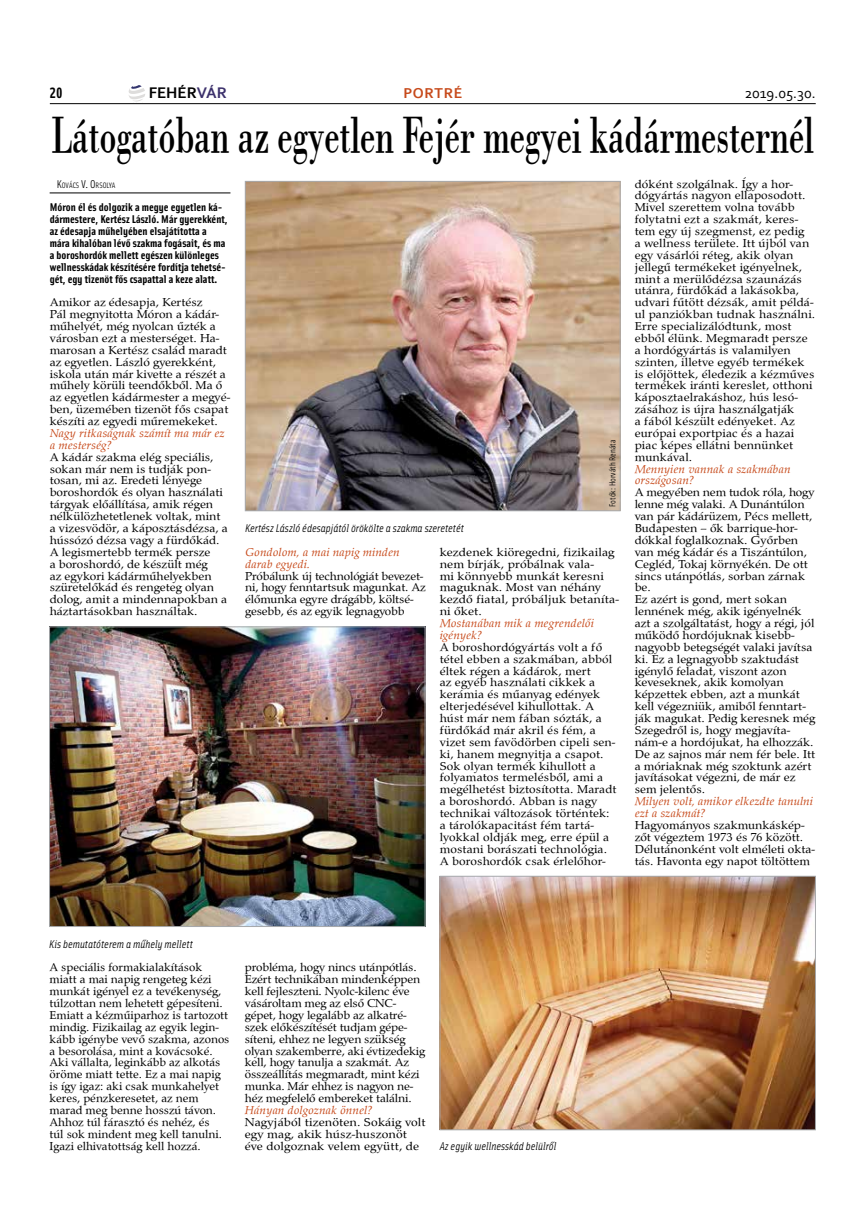
<style>
.page{position:relative;width:851px;height:1205px;background:#fff}
.page>*{position:absolute;margin:0;border:0;box-sizing:border-box;transform-origin:0 0}
.t1{font:52.5px "Bodoni PFL";letter-spacing:-.01em;color:#000;scale:.66 1}
.t2{font:700 16.12px "Corbel";color:#000}
.t3{font:15px "Corbel";color:#000}
.t4{font:700 15px "Corbel";letter-spacing:.04em;color:#c74a1b}
.t5{font:700 15px "Solex";color:#000}
.t6{font:11.88px/11.9px "Palladius";color:#000;scale:1.06 1}
.t7{font:11.88px/11.9px "Palladius";color:#000;scale:1.05 1}
.t8{font:11.88px/11.9px "Palladius";color:#000;scale:1.04 1}
.t9{font:11.88px/11.9px "Palladius";color:#000}
.t10{font:11.88px/11.9px "Palladius";color:#000;scale:1.08 1}
.t11{font:italic 11.88px/11.9px "Palladius";color:#c74a1b;scale:1.06 1}
.t12{font:700 11.25px/11.9px "Solex";color:#000;scale:1.06 1}
.t13{font:italic 11.25px "Solex";color:#000}
.t14{font:8.75px "Solex";color:#000}
.t15{font:7.88px "Solex";color:#000}
.s1{color:#3c316c}
.s2{font-size:11.25px}
</style>
<div class="page">
<hr style="left:50px;top:103px;width:765px;height:1px;background:#000">
<svg style="left:128px;top:85px;width:17px;height:16px"></svg>
<hr style="left:50px;top:193px;width:180px;height:1px;background:#000">
<img style="left:247px;top:183px;width:371px;height:326px">
<div style="left:245px;top:181px;width:375px;height:330px;border:1px solid #a7a9ac"></div>
<img style="left:51px;top:629px;width:372px;height:295px">
<div style="left:49px;top:627px;width:376px;height:299px;border:1px solid #a7a9ac"></div>
<img style="left:441px;top:878px;width:372px;height:250px">
<div style="left:439px;top:876px;width:376px;height:254px;border:1px solid #a7a9ac"></div>
<h2 class="t2" style="left:149px;top:82px;width:78px">FEHÉR<span class="s1">VÁR</span></h2>
<h1 class="t1" style="left:51px;top:98px;width:1156px">Látogatóban az egyetlen Fejér megyei kádármesternél</h1>
<p class="t5" style="left:50px;top:83px;width:14px">20</p>
<p class="t4" style="left:403px;top:83px;width:60px">PORTRÉ</p>
<p class="t3" style="left:744px;top:84px;width:72px">2019.05.30.</p>
<p class="t15" style="left:57px;top:180px;width:60px"><span class="s2">K</span>OVÁCS <span class="s2">V. O</span> RSOLYA</p>
<p class="t12" style="left:50px;top:201px;width:169px">Móron él és dolgozik a megye egyetlen ká&shy;dármestere, Kertész László. Már gyerekként, az édesapja műhelyében elsajátította a mára kihalóban lévő szakma fogásait, és ma a boroshordók mellett egészen különleges wellnesskádak készítésére fordítja tehetsé&shy;gét, egy tizenöt fős csapattal a keze alatt.</p>
<p class="t6" style="left:50px;top:296px;width:172px">Amikor az édesapja, Kertész<br>Pál megnyitotta Móron a kádár&shy;műhelyét, még nyolcan űzték a városban ezt a mesterséget. Ha&shy;marosan a Kertész család maradt az egyetlen. László gyerekként, iskola után már kivette a részét a műhely körüli teendőkből. Ma ő az egyetlen kádármester a megyé&shy;ben, üzemében tizenöt fős csapat készíti az egyedi műremekeket.</p>
<p class="t11" style="left:50px;top:427px;width:166px">Nagy ritkaságnak számít ma már ez a mesterség?</p>
<p class="t6" style="left:50px;top:451px;width:170px">A kádár szakma elég speciális, sokan már nem is tudják pon&shy;tosan, mi az. Eredeti lényege boroshordók és olyan használati tárgyak előállítása, amik régen nélkülözhetetlenek voltak, mint a vizesvödör, a káposztásdézsa, a hússózó dézsa vagy a fürdőkád.<br>A legismertebb termék persze<br>a boroshordó, de készült még<br>az egykori kádárműhelyekben szüretelőkád és rengeteg olyan dolog, amit a mindennapokban a háztartásokban használtak.</p>
<p class="t13" style="left:245px;top:521px;width:220px">Kertész László édesapjától örökölte a szakma szeretetét</p>
<p class="t14" style="left:606px;top:507px;width:69px;rotate:-90deg">Fotók: Horváth Renáta</p>
<p class="t11" style="left:245px;top:546px;width:147px">Gondolom, a mai napig minden darab egyedi.</p>
<p class="t8" style="left:245px;top:570px;width:175px">Próbálunk új technológiát bevezet&shy;ni, hogy fenntartsuk magunkat. Az élőmunka egyre drágább, költsé&shy;gesebb, és az egyik legnagyobb</p>
<p class="t10" style="left:439px;top:546px;width:168px">kezdenek kiöregedni, fizikailag nem bírják, próbálnak vala-<br>mi könnyebb munkát keresni maguknak. Most van néhány kezdő fiatal, próbáljuk betaníta&shy;ni őket.</p>
<p class="t11" style="left:439px;top:617px;width:147px">Mostanában mik a megrendelői igények?</p>
<p class="t6" style="left:439px;top:641px;width:168px">A boroshordógyártás volt a fő tétel ebben a szakmában, abból éltek régen a kádárok, mert<br>az egyéb használati cikkek a kerámia és műanyag edények elterjedésével kihullottak. A húst már nem fában sózták, a fürdőkád már akril és fém, a vizet sem favödörben cipeli sen&shy;ki, hanem megnyitja a csapot.<br>Sok olyan termék kihullott a folyamatos termelésből, ami a megélhetést biztosította. Maradt a boroshordó. Abban is nagy technikai változások történtek: a tárolókapacitást fém tartá&shy;lyokkal oldják meg, erre épül a mostani borászati technológia.<br>A boroshordók csak érlelőhor-</p>
<p class="t6" style="left:634px;top:178px;width:172px">dóként szolgálnak. Így a hor&shy;dógyártás nagyon ellaposodott.<br>Mivel szerettem volna tovább folytatni ezt a szakmát, keres&shy;tem egy új szegmenst, ez pedig<br>a wellness területe. Itt újból van egy vásárlói réteg, akik olyan jellegű termékeket igényelnek, mint a merülődézsa szaunázás utánra, fürdőkád a lakásokba, udvari fűtött dézsák, amit példá&shy;ul panziókban tudnak használni.<br>Erre specializálódtunk, most ebből élünk. Megmaradt persze a hordógyártás is valamilyen szinten, illetve egyéb termékek is előjöttek, éledezik a kézműves termékek iránti kereslet, otthoni káposztaelrakáshoz, hús lesó&shy;zásához is újra használgatják<br>a fából készült edényeket. Az európai exportpiac és a hazai piac képes ellátni bennünket munkával.</p>
<p class="t11" style="left:634px;top:463px;width:149px">Mennyien vannak a szakmában országosan?</p>
<p class="t7" style="left:634px;top:486px;width:173px">A megyében nem tudok róla, hogy lenne még valaki. A Dunántúlon van pár kádárüzem, Pécs mellett,<br>Budapesten – ők barrique-hor&shy;dókkal foglalkoznak. Győrben van még kádár és a Tiszántúlon,<br>Cegléd, Tokaj környékén. De ott sincs utánpótlás, sorban zárnak be.<br>Ez azért is gond, mert sokan lennének még, akik igényelnék azt a szolgáltatást, hogy a régi, jól működő hordójuknak kisebb&shy;nagyobb betegségét valaki javítsa ki. Ez a legnagyobb szaktudást igénylő feladat, viszont azon keveseknek, akik komolyan képzettek ebben, azt a munkát kell végezniük, amiből fenntart&shy;ják magukat. Pedig keresnek még<br>Szegedről is, hogy megjavíta&shy;nám-e a hordójukat, ha elhozzák.<br>De az sajnos már nem fér bele. Itt a móriaknak még szoktunk azért javításokat végezni, de már ez sem jelentős.</p>
<p class="t11" style="left:634px;top:795px;width:170px">Milyen volt, amikor elkezdte tanulni ezt a szakmát?</p>
<p class="t6" style="left:634px;top:819px;width:172px">Hagyományos szakmunkáskép&shy;zőt végeztem 1973 és 76 között.<br>Délutánonként volt elméleti okta&shy;tás. Havonta egy napot töltöttem</p>
<p class="t13" style="left:49px;top:936px;width:145px">Kis bemutatóterem a műhely mellett</p>
<p class="t9" style="left:50px;top:961px;width:181px">A speciális formakialakítások miatt a mai napig rengeteg kézi munkát igényel ez a tevékenység, túlzottan nem lehetett gépesíteni.<br>Emiatt a kézműiparhoz is tartozott mindig. Fizikailag az egyik legin&shy;kább igénybe vevő szakma, azonos a besorolása, mint a kovácsoké.<br>Aki vállalta, leginkább az alkotás öröme miatt tette. Ez a mai napig is így igaz: aki csak munkahelyet keres, pénzkeresetet, az nem marad meg benne hosszú távon.<br>Ahhoz túl fárasztó és nehéz, és<br>túl sok mindent meg kell tanulni.<br>Igazi elhivatottság kell hozzá.</p>
<p class="t8" style="left:245px;top:961px;width:175px">probléma, hogy nincs utánpótlás.<br>Ezért technikában mindenképpen kell fejleszteni. Nyolc-kilenc éve vásároltam meg az első CNC&shy;gépet, hogy legalább az alkatré&shy;szek előkészítését tudjam gépe&shy;síteni, ehhez ne legyen szükség olyan szakemberre, aki évtizedekig kell, hogy tanulja a szakmát. Az összeállítás megmaradt, mint kézi munka. Már ehhez is nagyon ne&shy;héz megfelelő embereket találni.</p>
<p class="t11" style="left:245px;top:1104px;width:122px">Hányan dolgoznak önnel?</p>
<p class="t10" style="left:245px;top:1116px;width:169px">Nagyjából tizenöten. Sokáig volt egy mag, akik húsz-huszonöt éve dolgoznak velem együtt, de</p>
<p class="t13" style="left:439px;top:1138px;width:118px">Az egyik wellnesskád belülről</p>
</div>
